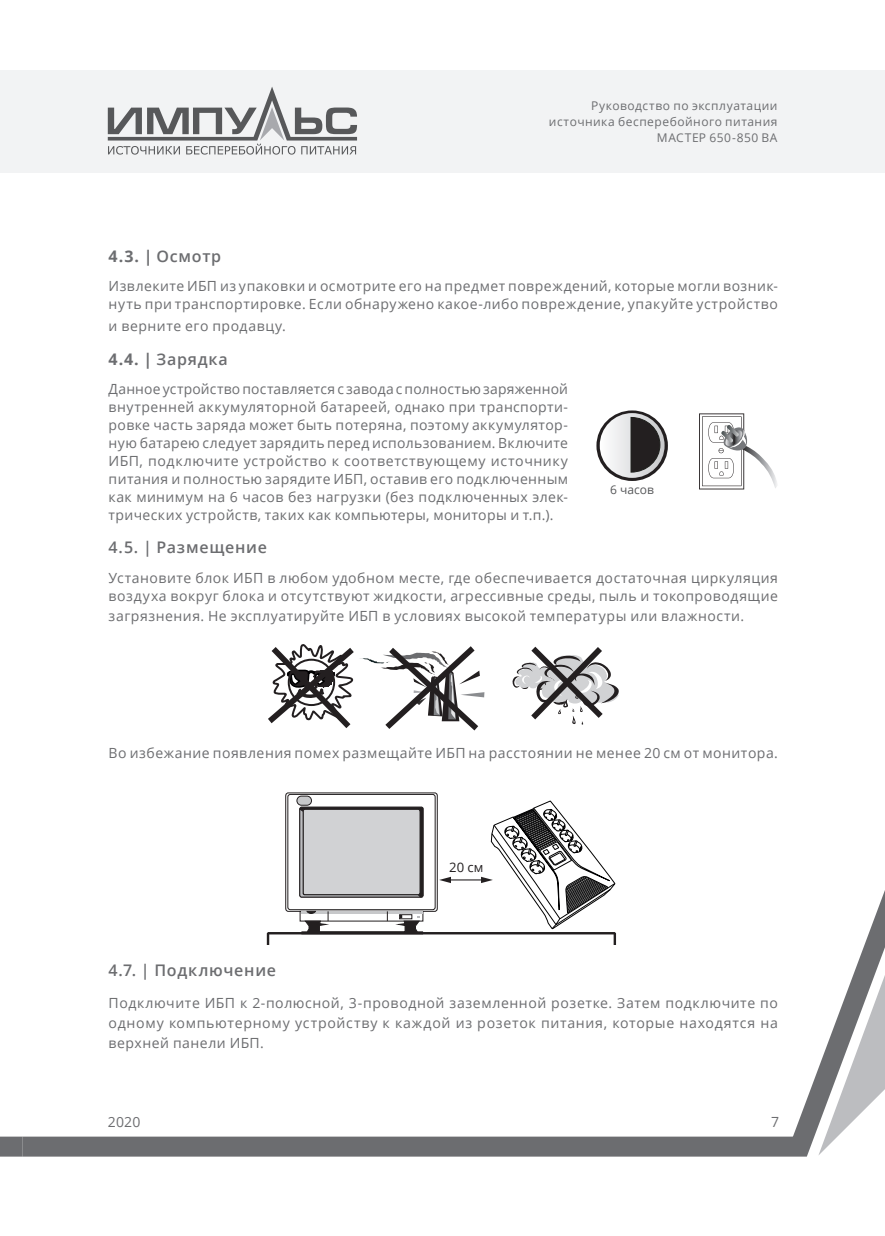
<style>
.page{position:relative;width:885px;height:1236px;background:#fff}
.page>*{position:absolute;margin:0;border:0;box-sizing:border-box;transform-origin:0 0}
.Простой_текст{font:600 16px "Open Sans";letter-spacing:.045em;color:#6c6d70}
.Простой_текст-2{font:14px/18px "Open Sans";letter-spacing:.035em;color:#6c6d70}
.t1{font:13px "Open Sans";color:#231f20}
.t2{font:12px/16px "Open Sans";letter-spacing:.04em;color:#6c6d70;text-align:right}
.t3{font:12px "Open Sans";color:#57585a}
.s1{font-weight:700}
</style>
<div class="page">
<svg style="left:0;top:1136px;width:3px;height:21px"></svg>
<svg style="left:3px;top:893px;width:881px;height:264px"></svg>
<svg style="left:512px;top:647px;width:106px;height:78px"></svg>
<svg style="left:268px;top:644px;width:216px;height:86px"></svg>
<div style="left:288px;top:659px;width:47px;height:47px;border:2px solid #231f20;border-radius:50%"></div>
<svg style="left:267px;top:792px;width:349px;height:152px"></svg>
<svg style="left:699px;top:413px;width:78px;height:76px"></svg>
<svg style="left:596px;top:410px;width:71px;height:71px"></svg>
<svg style="left:599px;top:413px;width:65px;height:65px"></svg>
<svg style="left:630px;top:417px;width:30px;height:56px;background:#423f40"></svg>
<div style="left:0;top:71px;width:884px;height:102px;background:#f2f3f4"></div>
<svg style="left:108px;top:87px;width:249px;height:68px"></svg>
<p class="t2" style="left:549px;top:98px;width:230px">Руководство по эксплуатации источника бесперебойного питания<br>МАСТЕР 650-850 ВА</p>
<p class="Простой_текст" style="left:109px;top:245px;width:114px"><span class="s1">4.3. |</span> Осмотр</p>
<p class="Простой_текст-2" style="left:109px;top:277px;width:671px">Извлеките ИБП из упаковки и осмотрите его на предмет повреждений, которые могли возник&shy;нуть при транспортировке. Если обнаружено какое-либо повреждение, упакуйте устройство</p>
<p class="Простой_текст-2" style="left:109px;top:317px;width:178px">и верните его продавцу.</p>
<p class="Простой_текст" style="left:109px;top:348px;width:120px"><span class="s1">4.4. |</span> Зарядка</p>
<p class="Простой_текст-2" style="left:109px;top:380px;width:461px;text-align:justify">Данное устройство поставляется с завода с полностью заряженной внутренней аккумуляторной батареей, однако при транспорти&shy;ровке часть заряда может быть потеряна, поэтому аккумулятор&shy;ную батарею следует зарядить перед использованием. Включите ИБП, подключите устройство к соответствующему источнику питания и полностью зарядите ИБП, оставив его подключенным как минимум на 6 часов без нагрузки (без подключенных элек&shy;трических устройств, таких как компьютеры, мониторы и т.п.).</p>
<p class="Простой_текст" style="left:109px;top:537px;width:160px">4.5. | Размещение</p>
<p class="Простой_текст-2" style="left:109px;top:568px;width:670px">Установите блок ИБП в любом удобном месте, где обеспечивается достаточная циркуляция воздуха вокруг блока и отсутствуют жидкости, агрессивные среды, пыль и токопроводящие</p>
<p class="Простой_текст-2" style="left:109px;top:606px;width:637px">загрязнения. Не эксплуатируйте ИБП в условиях высокой температуры или влажности.</p>
<p class="t3" style="left:610px;top:481px;width:45px">6 часов</p>
<p class="Простой_текст-2" style="left:109px;top:743px;width:670px">Во избежание появления помех размещайте ИБП на расстоянии не менее 20 см от монитора.</p>
<p class="t1" style="left:449px;top:858px;width:36px">20 см</p>
<p class="Простой_текст" style="left:109px;top:960px;width:169px">4.7. | Подключение</p>
<p class="Простой_текст-2" style="left:109px;top:992px;width:670px;line-height:20px;text-align:justify">Подключите ИБП к 2-полюсной, 3-проводной заземленной розетке. Затем подключите по одному компьютерному устройству к каждой из розеток питания, которые находятся на верхней панели ИБП.</p>
<p class="Простой_текст-2" style="left:108px;top:1112px;width:34px">2020</p>
<p class="Простой_текст-2" style="left:771px;top:1112px;width:10px">7</p>
</div>
